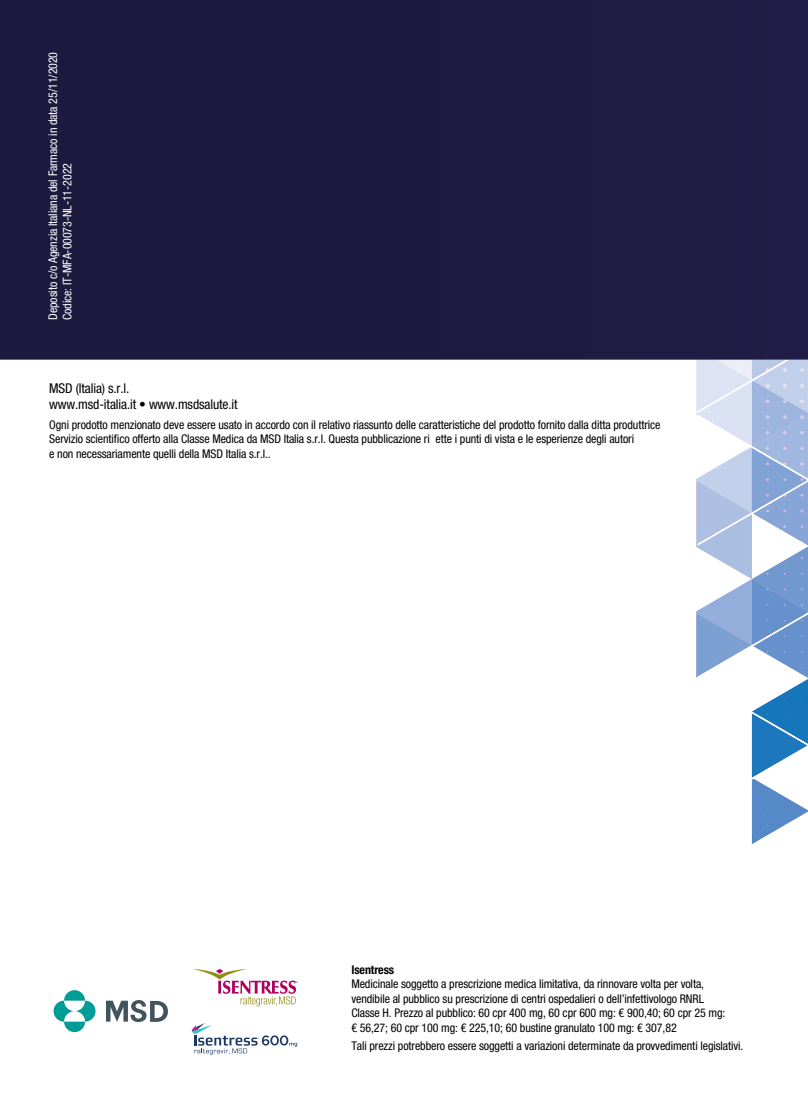
<style>
.page{position:relative;width:808px;height:1106px;background:#fff}
.page>*{position:absolute;margin:0;border:0;box-sizing:border-box;transform-origin:0 0}
.t1{font:condensed 13.5px/16.5px "Helvetica Neue LT Std";letter-spacing:-.01em;color:#000}
.t2{font:condensed 12px/14.4px "Helvetica Neue LT Std";letter-spacing:-.01em;color:#000}
.t3{font:condensed 12px/14.4px "Helvetica Neue LT Std";letter-spacing:-.01em;color:#fff}
.t4{font:700 condensed 12px "Helvetica Neue LT Std";letter-spacing:-.01em;color:#000}
.t5{font:300 2.25px "Helvetica";color:#151514}
</style>
<div class="page">
<svg style="left:696px;top:360px;width:112px;height:484px"></svg>
<div style="left:0;top:0;width:808px;height:359px;background:#1e1a3f"></div>
<svg style="left:64px;top:990px;width:21px;height:10px"></svg>
<svg style="left:64px;top:1021px;width:21px;height:11px"></svg>
<svg style="left:54px;top:1000px;width:20px;height:21px"></svg>
<svg style="left:76px;top:1000px;width:20px;height:21px"></svg>
<svg style="left:106px;top:1000px;width:62px;height:22px"></svg>
<svg style="left:193px;top:968px;width:103px;height:38px"></svg>
<svg style="left:192px;top:1023px;width:105px;height:31px"></svg>
<p class="t3" style="left:46px;top:320px;width:270px;rotate:-90deg">Deposito c/o Agenzia Italiana del Farmaco in data 25/11/2020<br>Codice: IT-MFA-00073-NL-11-2022</p>
<p class="t1" style="left:49px;top:380px;width:190px">MSD (Italia) s.r.l.<br>www.msd-italia.it • www.msdsalute.it</p>
<p class="t2" style="left:49px;top:417px;width:613px">Ogni prodotto menzionato deve essere usato in accordo con il relativo riassunto delle caratteristiche del prodotto fornito dalla ditta produttrice<br>Servizio scientifico offerto alla Classe Medica da MSD Italia s.r.l. Questa pubblicazione ri ette i punti di vista e le esperienze degli autori<br>e non necessariamente quelli della MSD Italia s.r.l..</p>
<p class="t5" style="left:296px;top:980px;width:3px">®</p>
<p class="t4" style="left:351px;top:962px;width:44px">Isentress</p>
<p class="t2" style="left:351px;top:976px;width:375px">Medicinale soggetto a prescrizione medica limitativa, da rinnovare volta per volta, vendibile al pubblico su prescrizione di centri ospedalieri o dell’infettivologo RNRL Classe H. Prezzo al pubblico: 60 cpr 400 mg, 60 cpr 600 mg: € 900,40; 60 cpr 25 mg: € 56,27; 60 cpr 100 mg: € 225,10; 60 bustine granulato 100 mg: € 307,82</p>
<p class="t2" style="left:351px;top:1038px;width:393px">Tali prezzi potrebbero essere soggetti a variazioni determinate da provvedimenti legislativi.</p>
</div>
